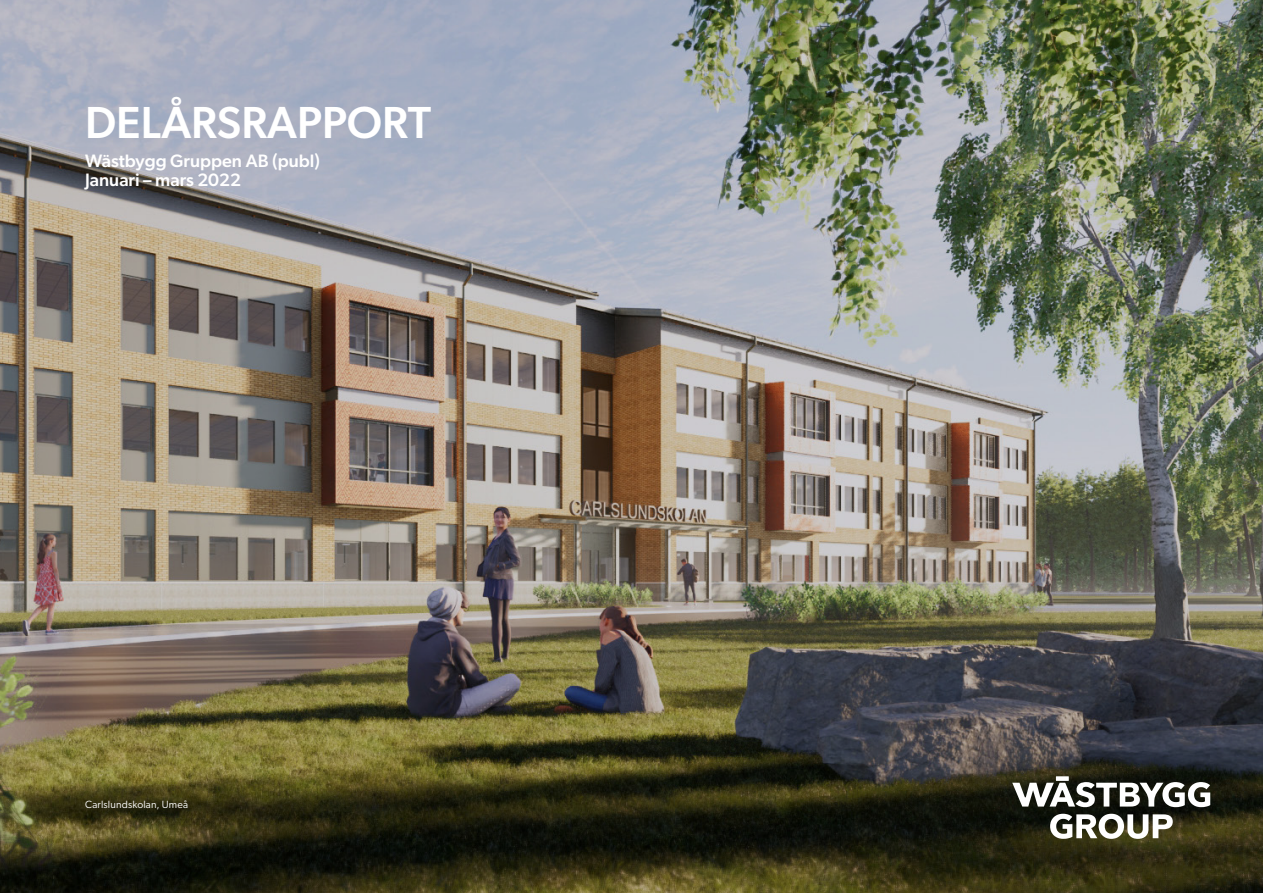
<style>
.page{position:relative;width:1263px;height:893px;background:#fff}
.page>*{position:absolute;margin:0;border:0;box-sizing:border-box;transform-origin:0 0}
.t1{font:500 45px "Gibson";color:#fff}
.t2{font:500 18px "Gibson";color:#fff}
.t3{font:10.5px "Gibson";letter-spacing:.015em;color:#fff}
</style>
<div class="page">
<img style="left:0;top:0;width:1263px;height:893px">
<div style="left:1056px;top:776px;width:13px;height:5px;background:#fff"></div>
<svg style="left:1012px;top:782px;width:198px;height:57px"></svg>
<p class="t1" style="left:85px;top:96px;width:348px">DELÅRSRAPPORT</p>
<p class="t2" style="left:85px;top:150px;width:236px">Wästbygg Gruppen AB (publ)</p>
<p class="t2" style="left:85px;top:169px;width:157px">Januari – mars 2022</p>
<p class="t3" style="left:85px;top:798px;width:104px">Carlslundskolan, Umeå</p>
</div>
